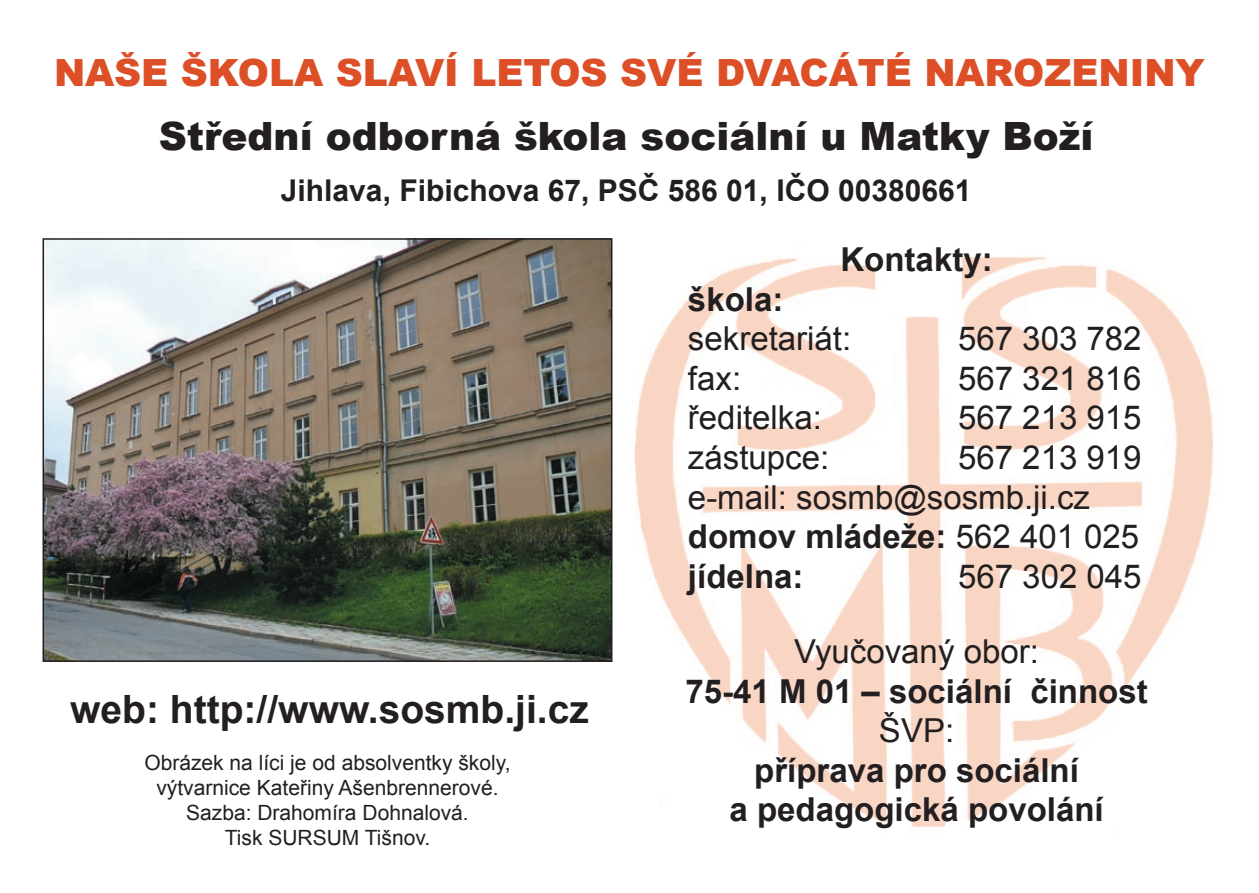
<style>
.page{position:relative;width:1259px;height:893px;background:#fff}
.page>*{position:absolute;margin:0;border:0;box-sizing:border-box;transform-origin:0 0}
.t1{font:900 39px "Arial";color:#231f20}
.t2{font:700 39px "Arial";color:#231f20}
.t3{font:900 37.5px "Arial";color:#dd4f27}
.t4{font:33px/39.6px "Arial";color:#231f20}
.t5{font:700 33px/39.6px "Arial";color:#231f20;text-align:center}
.t6{font:700 30px "Arial";color:#231f20}
.t7{font:21px/25.2px "Arial";color:#231f20;text-align:center}
.s1{font-weight:700}
</style>
<div class="page">
<img style="left:634px;top:257px;width:580px;height:571px">
<img style="left:46px;top:241px;width:563px;height:418px">
<div style="left:43px;top:238px;width:569px;height:424px;border:2px solid #231f20"></div>
<p class="t3" style="left:54px;top:46px;width:1152px">NAŠE ŠKOLA SLAVÍ LETOS SVÉ DVACÁTÉ NAROZENINY</p>
<p class="t1" style="left:159px;top:107px;width:936px">Střední odborná škola sociální u Matky Boží</p>
<p class="t6" style="left:281px;top:170px;width:692px">Jihlava, Fibichova 67, PSČ 586 01, IČO 00380661</p>
<p class="t5" style="left:840px;top:241px;width:154px">Kontakty:</p>
<p class="t2" style="left:70px;top:684px;width:520px">web: http://www.sosmb.ji.cz</p>
<p class="t7" style="left:144px;top:750px;width:368px">Obrázek na líci je od absolventky školy, výtvarnice Kateřiny Ašenbrennerové.<br>Sazba: Drahomíra Dohnalová.<br>Tisk SURSUM Tišnov.</p>
<p class="t5" style="left:688px;top:280px;width:97px">škola:</p>
<p class="t4" style="left:688px;top:319px;width:165px">sekretariát:</p>
<p class="t4" style="left:958px;top:319px;width:185px">567 303 782</p>
<p class="t4" style="left:688px;top:359px;width:55px">fax:</p>
<p class="t4" style="left:958px;top:359px;width:185px">567 321 816</p>
<p class="t4" style="left:688px;top:398px;width:135px">ředitelka:</p>
<p class="t4" style="left:958px;top:398px;width:185px">567 213 915</p>
<p class="t4" style="left:688px;top:438px;width:143px">zástupce:</p>
<p class="t4" style="left:688px;top:438px;width:455px;text-indent:270px">567 213 919 e-mail: sosmb@sosmb.ji.cz <span class="s1">domov mládeže:</span> 562 401 025 <span class="s1">jídelna:</span></p>
<p class="t4" style="left:958px;top:557px;width:185px">567 302 045</p>
<p class="t4" style="left:794px;top:632px;width:246px">Vyučovaný obor:</p>
<p class="t5" style="left:685px;top:672px;width:464px">75-41 M 01 – sociální činnost</p>
<p class="t4" style="left:879px;top:711px;width:77px">ŠVP:</p>
<p class="t5" style="left:729px;top:751px;width:376px">příprava pro sociální<br>a pedagogická povolání</p>
</div>
